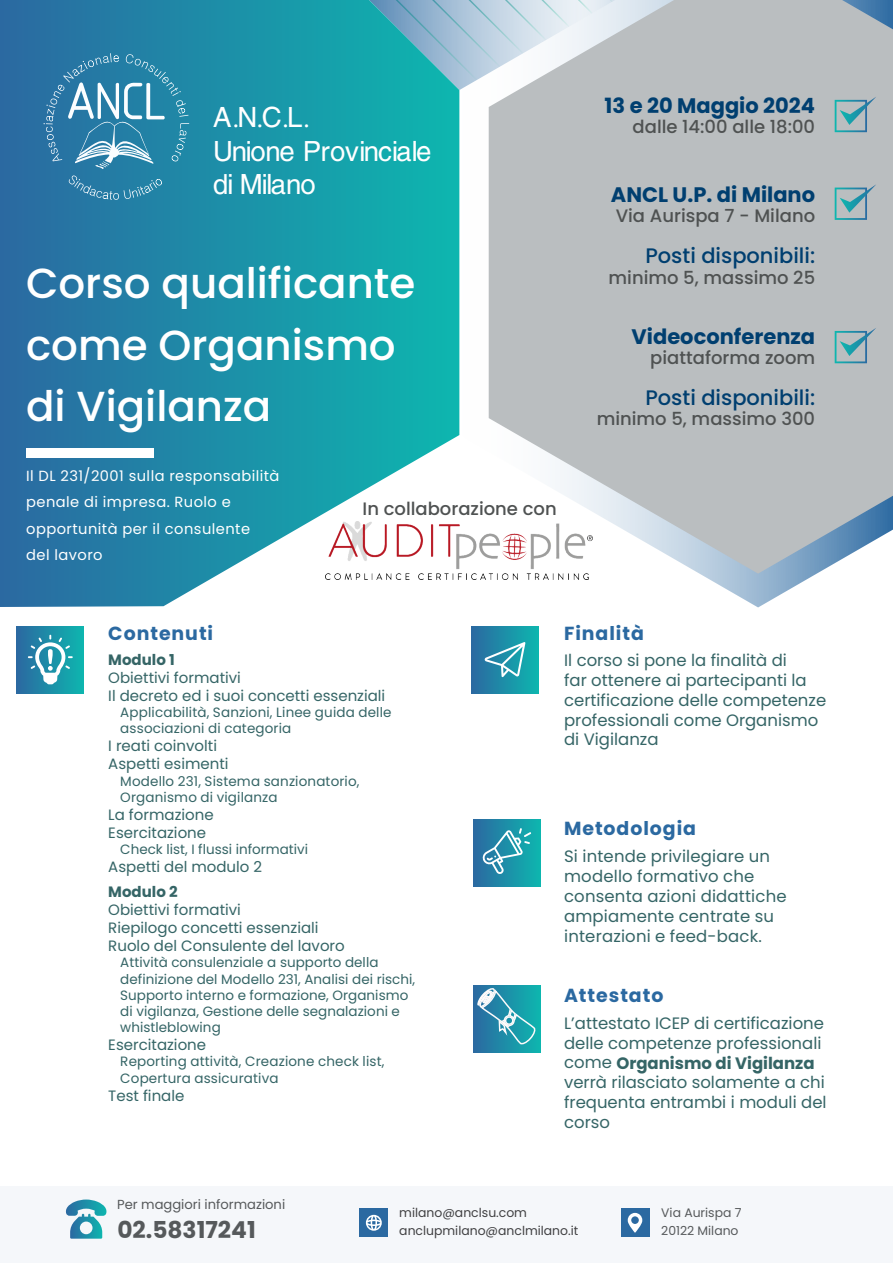
<style>
.page{position:relative;width:893px;height:1263px;background:#fff}
.page>*{position:absolute;margin:0;border:0;box-sizing:border-box;transform-origin:0 0}
.t1{font:500 42px/61.2px "Poppins";color:#fff}
.t2{font:27.75px/33.3px "Protestant";color:#fff}
.t3{font:700 23.25px "Poppins";color:#56595b}
.t4{font:700 21px "Poppins";color:#003f70}
.t5{font:500 21px "Poppins";color:#003f70}
.t6{font:700 18.9px "Poppins";letter-spacing:.05em;color:#2b69a1}
.t7{font:500 18px "Poppins";color:#4f5252}
.t8{font:16.5px/19.8px "Poppins";color:#356566}
.t9{font:15px/18px "Poppins";color:#356566}
.t10{font:700 15px "Poppins";color:#356566}
.t11{font:14.7px/26.4px "Poppins";letter-spacing:.03em;color:#fff}
.t12{font:13.5px/16.2px "Poppins";letter-spacing:.005em;color:#356566}
.t13{font:13.05px "Poppins";color:#56595b}
.t14{font:12.45px/17.5px "Poppins";color:#404042}
.t15{font:12.3px/17.4px "Poppins";color:#56595b}
.s1{font-weight:700}
</style>
<div class="page">
<svg style="left:0;top:0;width:459px;height:607px;background:#2d96ad"></svg>
<svg style="left:459px;top:90px;width:357px;height:517px"></svg>
<svg style="left:489px;top:0;width:404px;height:574px;background:#bcc1c4"></svg>
<div style="left:0;top:1186px;width:893px;height:77px;background:#f5f7fa"></div>
<svg style="left:369px;top:0;width:246px;height:90px;background:#a2cbd5"></svg>
<div style="left:17px;top:626px;width:67px;height:67px;background:linear-gradient(to right,#2c69a1,#0eb6af)"></div>
<svg style="left:28px;top:635px;width:45px;height:49px"></svg>
<div style="left:473px;top:819px;width:67px;height:67px;background:linear-gradient(to right,#2b68a1,#0eb5af)"></div>
<svg style="left:482px;top:828px;width:49px;height:46px;background:#43a2b6"></svg>
<div style="left:473px;top:986px;width:67px;height:67px;background:linear-gradient(to right,#2b68a1,#0eb5af)"></div>
<div style="left:472px;top:626px;width:66px;height:67px;background:linear-gradient(to right,#2b69a1,#0eb4ae)"></div>
<svg style="left:485px;top:642px;width:40px;height:35px"></svg>
<svg style="left:835px;top:97px;width:41px;height:35px"></svg>
<svg style="left:835px;top:184px;width:41px;height:36px"></svg>
<svg style="left:835px;top:328px;width:41px;height:35px"></svg>
<div style="left:621px;top:1208px;width:28px;height:29px;background:#2b69a1"></div>
<svg style="left:628px;top:1213px;width:14px;height:20px"></svg>
<div style="left:360px;top:1208px;width:28px;height:29px;background:#2b69a1"></div>
<svg style="left:366px;top:1215px;width:16px;height:16px"></svg>
<svg style="left:66px;top:1199px;width:41px;height:40px"></svg>
<svg style="left:44px;top:53px;width:145px;height:116px;background:#408db0"></svg>
<svg style="left:69px;top:175px;width:93px;height:25px;background:#3587ac"></svg>
<div style="left:26px;top:448px;width:127px;height:10px;background:#fff"></div>
<svg style="left:477px;top:986px;width:60px;height:61px;background:#3c9fb3"></svg>
<img style="left:326px;top:521px;width:267px;height:58px">
<h2 class="t2" style="left:213px;top:103px;width:219px">A.N.C.L.<br>Unione Provinciale di Milano</h2>
<h1 class="t1" style="left:26px;top:253px;width:391px">Corso qualificante come Organismo di Vigilanza</h1>
<p class="t11" style="left:26px;top:463px;width:255px">Il DL 231/2001 sulla responsabilità penale di impresa. Ruolo e opportunità per il consulente<br>del lavoro</p>
<p class="t7" style="left:363px;top:499px;width:196px">In collaborazione con</p>
<p class="t4" style="left:605px;top:93px;width:212px">13 e 20 Maggio 2024</p>
<p class="t7" style="left:633px;top:116px;width:184px">dalle 14:00 alle 18:00</p>
<p class="t4" style="left:611px;top:182px;width:206px">ANCL U.P. di Milano</p>
<p class="t7" style="left:616px;top:206px;width:201px">Via Aurispa 7 - Milano</p>
<p class="t5" style="left:645px;top:244px;width:171px">Posti disponibili:</p>
<p class="t7" style="left:608px;top:267px;width:208px">minimo 5, massimo 25</p>
<p class="t4" style="left:632px;top:324px;width:185px">Videoconferenza</p>
<p class="t7" style="left:650px;top:348px;width:166px">piattaforma zoom</p>
<p class="t5" style="left:645px;top:385px;width:171px">Posti disponibili:</p>
<p class="t7" style="left:597px;top:409px;width:220px">minimo 5, massimo 300</p>
<p class="t6" style="left:108px;top:622px;width:106px">Contenuti</p>
<p class="t10" style="left:108px;top:651px;width:68px">Modulo 1</p>
<p class="t9" style="left:108px;top:669px;width:278px">Obiettivi formativi<br>Il decreto ed i suoi concetti essenziali</p>
<p class="t12" style="left:120px;top:704px;width:273px">Applicabilità, Sanzioni, Linee guida delle associazioni di categoria</p>
<p class="t9" style="left:108px;top:737px;width:122px">I reati coinvolti<br>Aspetti esimenti</p>
<p class="t12" style="left:120px;top:773px;width:241px">Modello 231, Sistema sanzionatorio,<br>Organismo di vigilanza</p>
<p class="t9" style="left:108px;top:806px;width:107px">La formazione<br>Esercitazione</p>
<p class="t12" style="left:120px;top:841px;width:189px">Check list, I flussi informativi</p>
<p class="t9" style="left:108px;top:858px;width:155px">Aspetti del modulo 2</p>
<p class="t10" style="left:108px;top:883px;width:71px">Modulo 2</p>
<p class="t9" style="left:108px;top:901px;width:238px">Obiettivi formativi<br>Riepilogo concetti essenziali<br>Ruolo del Consulente del lavoro</p>
<p class="t12" style="left:120px;top:955px;width:296px">Attività consulenziale a supporto della definizione del Modello 231, Analisi dei rischi, Supporto interno e formazione, Organismo di vigilanza, Gestione delle segnalazioni e whistleblowing</p>
<p class="t9" style="left:108px;top:1036px;width:99px">Esercitazione</p>
<p class="t12" style="left:120px;top:1054px;width:266px">Reporting attività, Creazione check list,<br>Copertura assicurativa</p>
<p class="t9" style="left:108px;top:1086px;width:78px">Test finale</p>
<p class="t6" style="left:564px;top:622px;width:81px">Finalità</p>
<p class="t8" style="left:564px;top:650px;width:264px">Il corso si pone la finalità di<br>far ottenere ai partecipanti la certificazione delle competenze professionali come Organismo di Vigilanza</p>
<p class="t6" style="left:564px;top:817px;width:134px">Metodologia</p>
<p class="t8" style="left:564px;top:847px;width:224px">Si intende privilegiare un modello formativo che consenta azioni didattiche ampiamente centrate su interazioni e feed-back.</p>
<p class="t6" style="left:564px;top:984px;width:101px">Attestato</p>
<p class="t8" style="left:564px;top:1013px;width:264px">L’attestato ICEP di certificazione delle competenze professionali come <span class="s1">Organismo di Vigilanza </span>verrà rilasciato solamente a chi frequenta entrambi i moduli del corso</p>
<p class="t13" style="left:117px;top:1196px;width:170px">Per maggiori informazioni</p>
<h3 class="t3" style="left:117px;top:1216px;width:140px">02.58317241</h3>
<p class="t14" style="left:399px;top:1204px;width:180px">milano@anclsu.com anclupmilano@anclmilano.it</p>
<p class="t15" style="left:661px;top:1204px;width:82px">Via Aurispa 7<br>20122 Milano</p>
</div>
